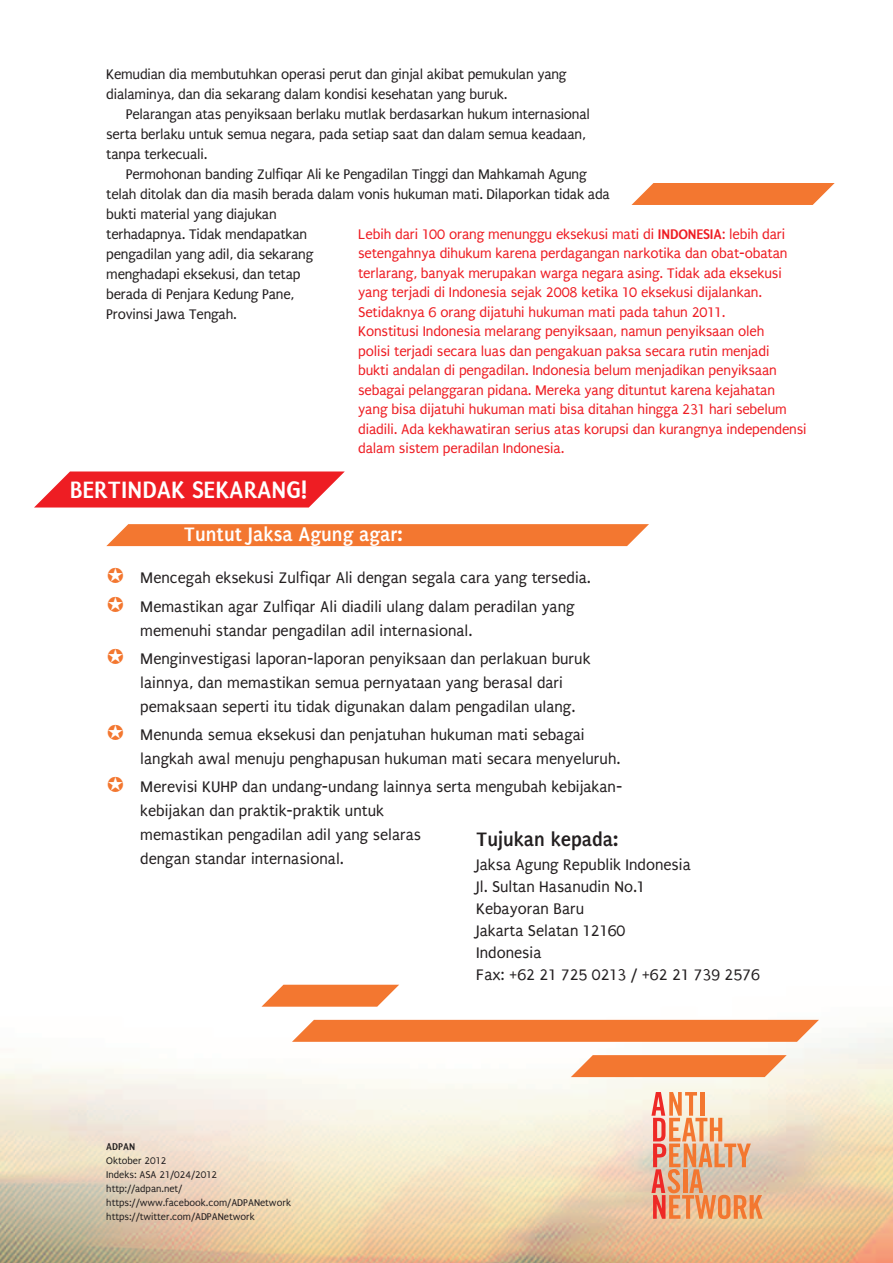
<style>
.page{position:relative;width:893px;height:1263px;background:#fff}
.page>*{position:absolute;margin:0;border:0;box-sizing:border-box;transform-origin:0 0}
.t1{font:700 25.5px "Puritan";color:#fff}
.t2{font:700 21px "Puritan";color:#fff}
.t3{font:700 21px "Puritan";color:#231f20}
.t4{font:16.5px/24px "Puritan";color:#231f20}
.t5{font:15px/19.5px "Puritan";letter-spacing:-.01em;color:#ee1d23}
.t6{font:15px/20.1px "Puritan";letter-spacing:-.015em;color:#231f20}
.t7{font:10.5px/14px "Puritan";color:#231f20}
.t8{font:700 10.5px "Puritan";color:#231f20}
.s1{font-weight:700}
</style>
<div class="page">
<img style="left:0;top:984px;width:893px;height:279px">
<svg style="left:651px;top:1092px;width:112px;height:127px;background:#eab392"></svg>
<svg style="left:571px;top:1055px;width:216px;height:22px;background:#f38545"></svg>
<svg style="left:261px;top:985px;width:138px;height:22px"></svg>
<svg style="left:292px;top:1020px;width:527px;height:22px;background:#f37d3a"></svg>
<svg style="left:34px;top:471px;width:311px;height:36px;background:#f0393e"></svg>
<svg style="left:106px;top:524px;width:543px;height:22px;background:#f37d39"></svg>
<svg style="left:631px;top:183px;width:204px;height:22px;background:#f48647"></svg>
<p class="t6" style="left:106px;top:64px;width:462px">Kemudian dia membutuhkan operasi perut dan ginjal akibat pemukulan yang dialaminya, dan dia sekarang dalam kondisi kesehatan yang buruk.</p>
<p class="t6" style="left:106px;top:104px;width:485px;text-indent:19px">Pelarangan atas penyiksaan berlaku mutlak berdasarkan hukum internasional serta berlaku untuk semua negara, pada setiap saat dan dalam semua keadaan, tanpa terkecuali.</p>
<p class="t6" style="left:106px;top:164px;width:505px;text-indent:19px">Permohonan banding Zulfiqar Ali ke Pengadilan Tinggi dan Mahkamah Agung telah ditolak dan dia masih berada dalam vonis hukuman mati. Dilaporkan tidak ada bukti material yang diajukan<br>terhadapnya. Tidak mendapatkan<br>pengadilan yang adil, dia sekarang<br>menghadapi eksekusi, dan tetap<br>berada di Penjara Kedung Pane,<br>Provinsi Jawa Tengah.</p>
<p class="t5" style="left:358px;top:224px;width:450px">Lebih dari 100 orang menunggu eksekusi mati di <span class="s1">INDONESIA</span>: lebih dari setengahnya dihukum karena perdagangan narkotika dan obat-obatan terlarang, banyak merupakan warga negara asing. Tidak ada eksekusi yang terjadi di Indonesia sejak 2008 ketika 10 eksekusi dijalankan.<br>Setidaknya 6 orang dijatuhi hukuman mati pada tahun 2011.<br>Konstitusi Indonesia melarang penyiksaan, namun penyiksaan oleh<br>polisi terjadi secara luas dan pengakuan paksa secara rutin menjadi<br>bukti andalan di pengadilan. Indonesia belum menjadikan penyiksaan sebagai pelanggaran pidana. Mereka yang dituntut karena kejahatan yang bisa dijatuhi hukuman mati bisa ditahan hingga 231 hari sebelum diadili. Ada kekhawatiran serius atas korupsi dan kurangnya independensi dalam sistem peradilan Indonesia.</p>
<h1 class="t1" style="left:70px;top:476px;width:239px">BERTINDAK SEKARANG!</h1>
<p class="t2" style="left:184px;top:522px;width:220px">Tuntut Jaksa Agung agar:</p>
<p class="t4" style="left:140px;top:564px;width:452px;line-height:28.2px">Mencegah eksekusi Zulfiqar Ali dengan segala cara yang tersedia.<br>Memastikan agar Zulfiqar Ali diadili ulang dalam peradilan yang</p>
<p class="t4" style="left:140px;top:616px;width:452px;line-height:28.2px">memenuhi standar pengadilan adil internasional.<br>Menginvestigasi laporan-laporan penyiksaan dan perlakuan buruk</p>
<p class="t4" style="left:140px;top:671px;width:436px">lainnya, dan memastikan semua pernyataan yang berasal dari pemaksaan seperti itu tidak digunakan dalam pengadilan ulang.</p>
<p class="t4" style="left:140px;top:723px;width:481px">Menunda semua eksekusi dan penjatuhan hukuman mati sebagai langkah awal menuju penghapusan hukuman mati secara menyeluruh.</p>
<p class="t4" style="left:140px;top:775px;width:483px">Merevisi KUHP dan undang-undang lainnya serta mengubah kebijakan&shy;kebijakan dan praktik-praktik untuk<br>memastikan pengadilan adil yang selaras<br>dengan standar internasional.</p>
<p class="t3" style="left:476px;top:827px;width:144px">Tujukan kepada:</p>
<p class="t4" style="left:476px;top:854px;width:285px;line-height:22px">Jaksa Agung Republik Indonesia<br>Jl. Sultan Hasanudin No.1<br>Kebayoran Baru<br>Jakarta Selatan 12160<br>Indonesia<br>Fax: +62 21 725 0213 / +62 21 739 2576</p>
<p class="t8" style="left:106px;top:1140px;width:30px">ADPAN</p>
<p class="t7" style="left:106px;top:1153px;width:186px">Oktober 2012<br>Indeks: ASA 21/024/2012 http://adpan.net/ https://www.facebook.com/ADPANetwork https://twitter.com/ADPANetwork</p>
</div>
